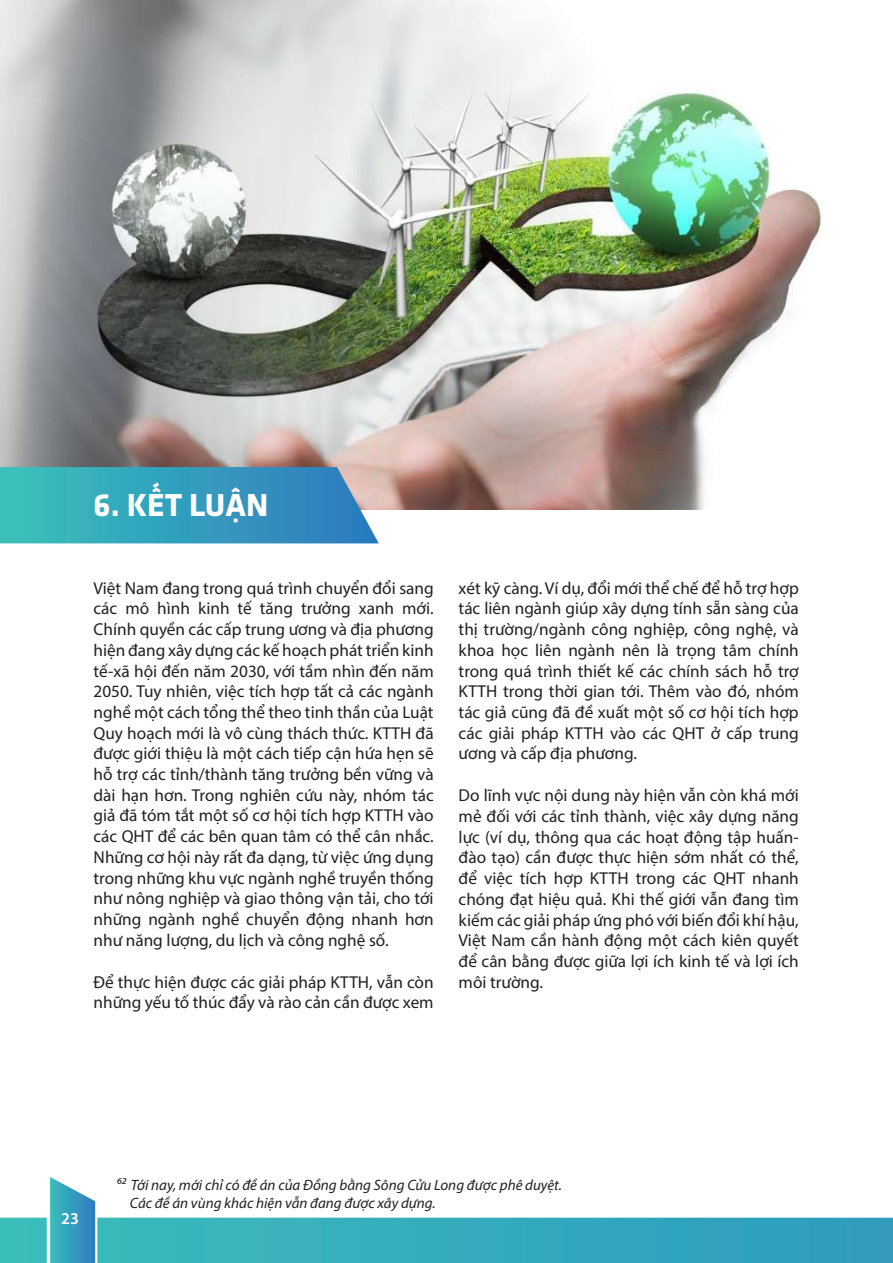
<style>
.page{position:relative;width:893px;height:1263px;background:#fff}
.page>*{position:absolute;margin:0;border:0;box-sizing:border-box;transform-origin:0 0}
.t1{font:33px "UTM Facebook K&T Bold";color:#fff}
.t2{font:17.25px/20.7px "Myriad Pro";color:#231f20;text-align:justify}
.t3{font:600 16.5px "Myriad Pro";color:#fff}
.t4{font:italic 15px/18px "Myriad Pro";color:#231f20}
</style>
<div class="page">
<img style="left:0;top:0;width:822px;height:510px">
<svg style="left:0;top:467px;width:379px;height:76px;background:#3ea1bd"></svg>
<svg style="left:0;top:1177px;width:893px;height:86px"></svg>
<h1 class="t1" style="left:94px;top:481px;width:176px">6. KẾT LUẬN</h1>
<p class="t2" style="left:94px;top:577px;width:342px">Việt Nam đang trong quá trình chuyển đổi sang các mô hình kinh tế tăng trưởng xanh mới.<br>Chính quyền các cấp trung ương và địa phương hiện đang xây dựng các kế hoạch phát triển kinh tế-xã hội đến năm 2030, với tầm nhìn đến năm 2050. Tuy nhiên, việc tích hợp tất cả các ngành nghề một cách tổng thể theo tinh thần của Luật Quy hoạch mới là vô cùng thách thức. KTTH đã được giới thiệu là một cách tiếp cận hứa hẹn sẽ hỗ trợ các tỉnh/thành tăng trưởng bền vững và dài hạn hơn. Trong nghiên cứu này, nhóm tác giả đã tóm tắt một số cơ hội tích hợp KTTH vào các QHT để các bên quan tâm có thể cân nhắc.<br>Những cơ hội này rất đa dạng, từ việc ứng dụng trong những khu vực ngành nghề truyền thống như nông nghiệp và giao thông vận tải, cho tới những ngành nghề chuyển động nhanh hơn như năng lượng, du lịch và công nghệ số.</p>
<p class="t2" style="left:94px;top:971px;width:342px">Để thực hiện được các giải pháp KTTH, vẫn còn những yếu tố thúc đẩy và rào cản cần được xem</p>
<p class="t2" style="left:459px;top:577px;width:342px">xét kỹ càng. Ví dụ, đổi mới thể chế để hỗ trợ hợp tác liên ngành giúp xây dựng tính sẵn sàng của thị trường/ngành công nghiệp, công nghệ, và khoa học liên ngành nên là trọng tâm chính trong quá trình thiết kế các chính sách hỗ trợ KTTH trong thời gian tới. Thêm vào đó, nhóm tác giả cũng đã đề xuất một số cơ hội tích hợp các giải pháp KTTH vào các QHT ở cấp trung ương và cấp địa phương.</p>
<p class="t2" style="left:459px;top:785px;width:342px">Do lĩnh vực nội dung này hiện vẫn còn khá mới mẻ đối với các tỉnh thành, việc xây dựng năng lực (ví dụ, thông qua các hoạt động tập huấn&shy;đào tạo) cần được thực hiện sớm nhất có thể, để việc tích hợp KTTH trong các QHT nhanh chóng đạt hiệu quả. Khi thế giới vẫn đang tìm kiếm các giải pháp ứng phó với biến đổi khí hậu, Việt Nam cần hành động một cách kiên quyết để cân bằng được giữa lợi ích kinh tế và lợi ích môi trường.</p>
<p class="t3" style="left:61px;top:1208px;width:19px">23</p>
<p class="t4" style="left:130px;top:1175px;width:434px;text-indent:-14px">⁶2 Tới nay, mới chỉ có đề án của Đồng bằng Sông Cửu Long được phê duyệt.<br>Các đề án vùng khác hiện vẫn đang được xây dựng.</p>
</div>
